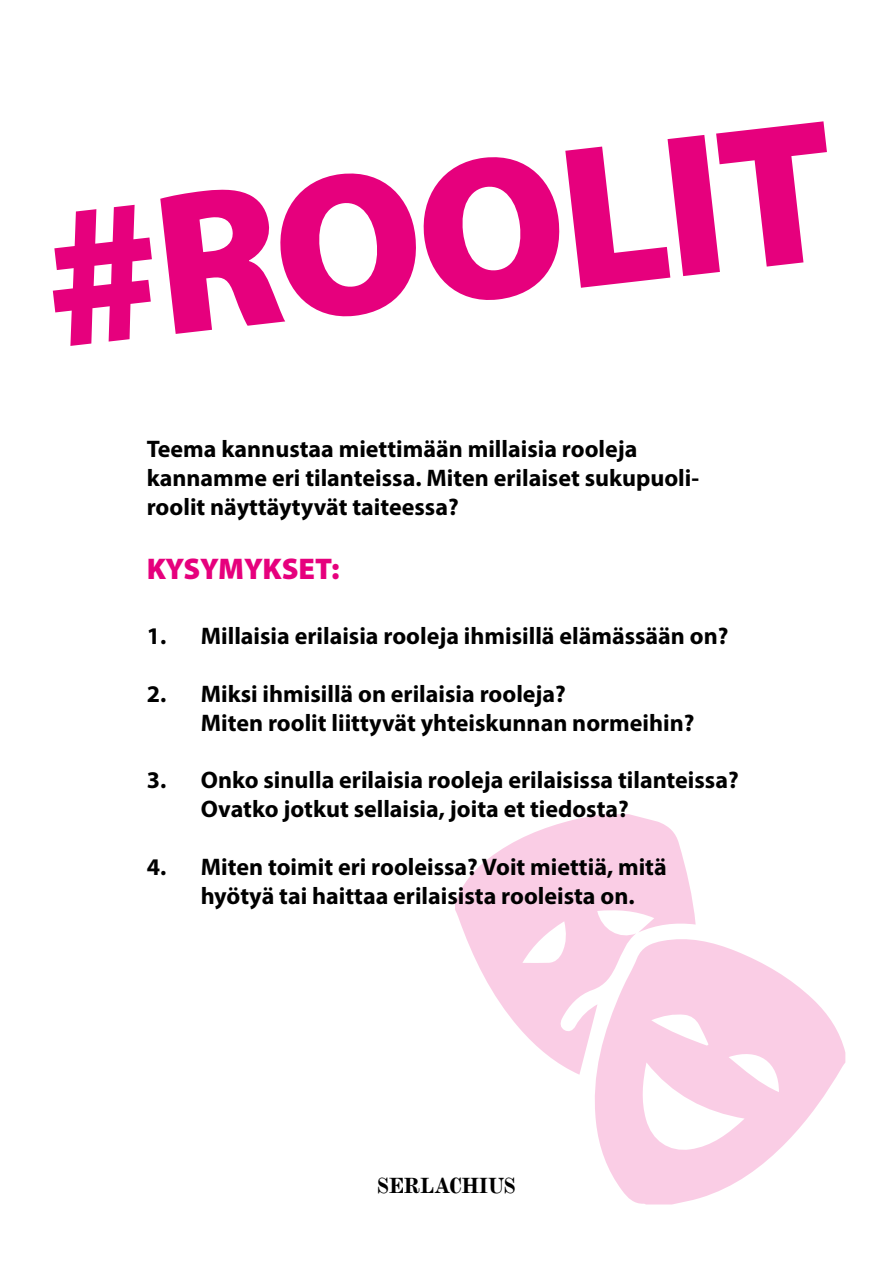
<style>
.page{position:relative;width:893px;height:1263px;background:#fff}
.page>*{position:absolute;margin:0;border:0;box-sizing:border-box;transform-origin:0 0}
.t1{font:900 204.6px "Myriad Pro";color:#e6007d}
.t2{font:900 30px "Myriad Pro";color:#e6007d}
.t3{font:700 24px/28.8px "Myriad Pro";color:#000}
.t4{font:700 22.5px "Modern MT Std";letter-spacing:-.005em;color:#000}
</style>
<div class="page">
<svg style="left:595px;top:940px;width:250px;height:264px;fill:#facde5"></svg>
<svg style="left:455px;top:814px;width:241px;height:261px;fill:#facde5"></svg>
<h1 class="t1" style="left:30px;top:140px;width:798px;rotate:-6deg">#ROOLIT</h1>
<p class="t3" style="left:147px;top:434px;width:554px">Teema kannustaa miettimään millaisia rooleja kannamme eri tilanteissa. Miten erilaiset sukupuoli&shy;roolit näyttäytyvät taiteessa?</p>
<p class="t2" style="left:147px;top:549px;width:194px">KYSYMYKSET:</p>
<p class="t3" style="left:147px;top:621px;width:583px">1. Millaisia erilaisia rooleja ihmisillä elämässään on?</p>
<p class="t3" style="left:201px;top:679px;width:495px;text-indent:-54px">2. Miksi ihmisillä on erilaisia rooleja?<br>Miten roolit liittyvät yhteiskunnan normeihin?</p>
<p class="t3" style="left:201px;top:765px;width:539px;text-indent:-54px">3. Onko sinulla erilaisia rooleja erilaisissa tilanteissa?<br>Ovatko jotkut sellaisia, joita et tiedosta?</p>
<p class="t3" style="left:201px;top:851px;width:468px;text-indent:-54px">4. Miten toimit eri rooleissa? Voit miettiä, mitä hyötyä tai haittaa erilaisista rooleista on.</p>
<p class="t4" style="left:377px;top:1172px;width:140px">SERLACHIUS</p>
</div>
